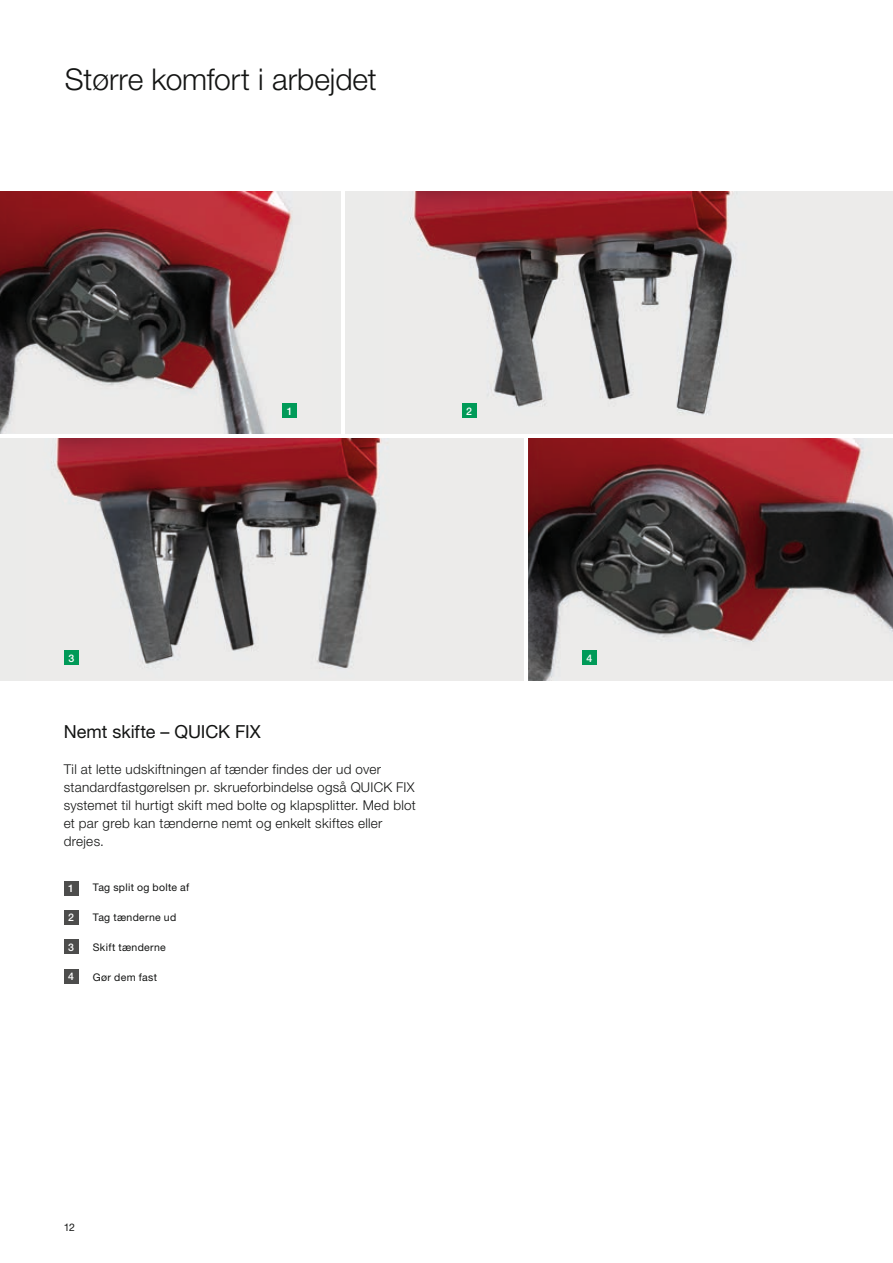
<style>
.page{position:relative;width:893px;height:1263px;background:#fff}
.page>*{position:absolute;margin:0;border:0;box-sizing:border-box;transform-origin:0 0}
.t1{font:300 30px "Helvetica Neue LTW1 G";color:#131413}
.t2{font:18px "Helvetica Neue LTW1 G";color:#131413}
.t3{font:300 13.5px/18px "Helvetica Neue LTW1 G";letter-spacing:.02em;color:#131413}
.t4{font:10.5px "Helvetica Neue LTW1 G";letter-spacing:.03em;color:#131413}
.t5{font:500 10.5px "Helvetica Neue LTW1 G";color:#fff}
</style>
<div class="page">
<img style="left:528px;top:438px;width:365px;height:242px">
<div style="left:0;top:436px;width:526px;height:244px;background:#ebebea"></div>
<img style="left:27px;top:437px;width:498px;height:243px">
<div style="left:0;top:191px;width:343px;height:245px;background:#ebebea"></div>
<img style="left:0;top:192px;width:292px;height:242px">
<div style="left:343px;top:191px;width:550px;height:245px;background:#ebebea"></div>
<img style="left:410px;top:191px;width:325px;height:224px">
<div style="left:282px;top:403px;width:15px;height:15px;background:#009a58"></div>
<div style="left:462px;top:403px;width:15px;height:15px;background:#009a58"></div>
<div style="left:64px;top:650px;width:15px;height:15px;background:#009a58"></div>
<div style="left:582px;top:650px;width:15px;height:15px;background:#009a58"></div>
<hr style="left:342px;top:184px;width:3px;height:252px;background:#fff">
<hr style="left:0;top:434px;width:893px;height:3px;background:#fff">
<hr style="left:525px;top:436px;width:3px;height:252px;background:#fff">
<div style="left:64px;top:881px;width:15px;height:14px;background:#4d4d4c"></div>
<div style="left:64px;top:910px;width:15px;height:15px;background:#4d4d4c"></div>
<div style="left:64px;top:939px;width:15px;height:15px;background:#4d4d4c"></div>
<div style="left:64px;top:969px;width:15px;height:15px;background:#4d4d4c"></div>
<h1 class="t1" style="left:65px;top:61px;width:313px">Større komfort i arbejdet</h1>
<p class="t5" style="left:287px;top:404px;width:7px">1</p>
<p class="t5" style="left:466px;top:404px;width:7px">2</p>
<p class="t5" style="left:69px;top:651px;width:7px">3</p>
<p class="t5" style="left:586px;top:651px;width:7px">4</p>
<h2 class="t2" style="left:64px;top:721px;width:199px">Nemt skifte – QUICK FIX</h2>
<p class="t3" style="left:64px;top:760px;width:353px">Til at lette udskiftningen af tænder findes der ud over standardfastgørelsen pr. skrueforbindelse også QUICK FIX systemet til hurtigt skift med bolte og klapsplitter. Med blot et par greb kan tænderne nemt og enkelt skiftes eller drejes.</p>
<p class="t5" style="left:68px;top:882px;width:7px">1</p>
<p class="t5" style="left:68px;top:911px;width:7px">2</p>
<p class="t5" style="left:68px;top:940px;width:7px">3</p>
<p class="t5" style="left:68px;top:970px;width:7px">4</p>
<p class="t4" style="left:93px;top:880px;width:98px">Tag split og bolte af</p>
<p class="t4" style="left:93px;top:910px;width:85px">Tag tænderne ud</p>
<p class="t4" style="left:93px;top:940px;width:75px">Skift tænderne</p>
<p class="t4" style="left:93px;top:970px;width:66px">Gør dem fast</p>
<p class="t4" style="left:64px;top:1220px;width:13px">12</p>
</div>
